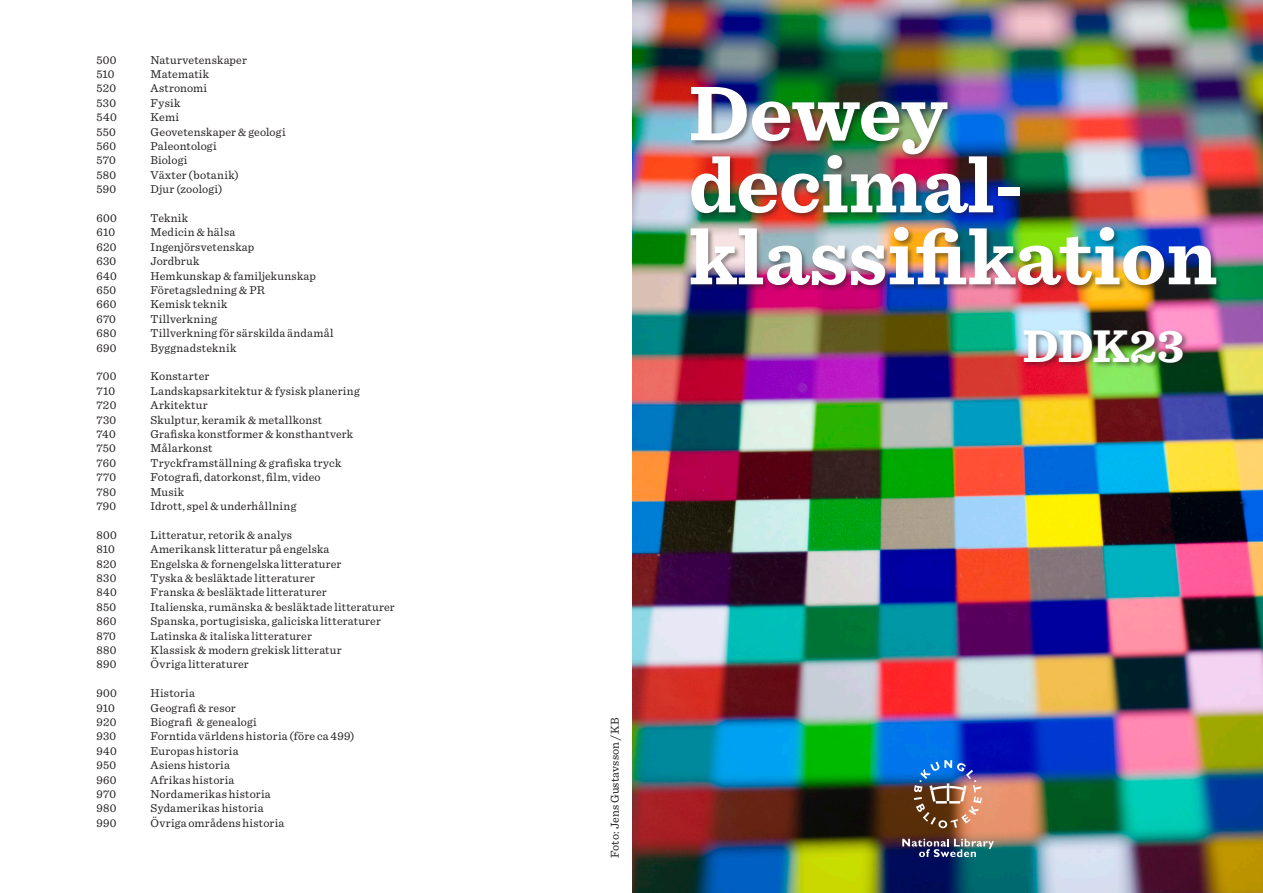
<style>
.page{position:relative;width:1263px;height:893px;background:#fff}
.page>*{position:absolute;margin:0;border:0;box-sizing:border-box;transform-origin:0 0}
.t1{font:700 81px/72px "Sentinel";color:#fff}
.mellanrubbar{font:700 48px "Sentinel";letter-spacing:-.01em;color:#fff}
.bröd{font:12px "Sentinel";letter-spacing:.02em;color:#231f20}
</style>
<div class="page">
<img style="left:632px;top:0;width:631px;height:893px">
<div style="left:689px;top:86px;width:535px;height:207px;background:#231f20;opacity:.5"></div>
<img style="left:902px;top:839px;width:92px;height:18px">
<img style="left:914px;top:760px;width:68px;height:68px">
<div style="left:1023px;top:328px;width:167px;height:41px;background:#231f20;opacity:.5"></div>
<p class="bröd" style="left:97px;top:51px;width:22px">500</p>
<p class="bröd" style="left:151px;top:51px;width:98px">Naturvetenskaper</p>
<p class="bröd" style="left:97px;top:65px;width:20px">510</p>
<p class="bröd" style="left:151px;top:65px;width:60px">Matematik</p>
<p class="bröd" style="left:97px;top:79px;width:21px">520</p>
<p class="bröd" style="left:151px;top:79px;width:58px">Astronomi</p>
<p class="bröd" style="left:97px;top:94px;width:21px">530</p>
<p class="bröd" style="left:151px;top:94px;width:31px">Fysik</p>
<p class="bröd" style="left:97px;top:108px;width:22px">540</p>
<p class="bröd" style="left:151px;top:108px;width:30px">Kemi</p>
<p class="bröd" style="left:97px;top:123px;width:21px">550</p>
<p class="bröd" style="left:151px;top:123px;width:137px">Geovetenskaper &amp; geologi</p>
<p class="bröd" style="left:97px;top:137px;width:21px">560</p>
<p class="bröd" style="left:151px;top:137px;width:68px">Paleontologi</p>
<p class="bröd" style="left:97px;top:151px;width:21px">570</p>
<p class="bröd" style="left:151px;top:151px;width:38px">Biologi</p>
<p class="bröd" style="left:97px;top:166px;width:21px">580</p>
<p class="bröd" style="left:151px;top:166px;width:90px">Växter (botanik)</p>
<p class="bröd" style="left:97px;top:180px;width:21px">590</p>
<p class="bröd" style="left:151px;top:180px;width:73px">Djur (zoologi)</p>
<p class="bröd" style="left:97px;top:209px;width:22px">600</p>
<p class="bröd" style="left:151px;top:209px;width:39px">Teknik</p>
<p class="bröd" style="left:97px;top:223px;width:20px">610</p>
<p class="bröd" style="left:151px;top:223px;width:86px">Medicin &amp; hälsa</p>
<p class="bröd" style="left:97px;top:238px;width:21px">620</p>
<p class="bröd" style="left:151px;top:238px;width:105px">Ingenjörsvetenskap</p>
<p class="bröd" style="left:97px;top:252px;width:21px">630</p>
<p class="bröd" style="left:151px;top:252px;width:50px">Jordbruk</p>
<p class="bröd" style="left:97px;top:267px;width:22px">640</p>
<p class="bröd" style="left:151px;top:267px;width:167px">Hemkunskap &amp; familjekunskap</p>
<p class="bröd" style="left:97px;top:281px;width:21px">650</p>
<p class="bröd" style="left:151px;top:281px;width:116px">Företagsledning &amp; PR</p>
<p class="bröd" style="left:97px;top:295px;width:21px">660</p>
<p class="bröd" style="left:151px;top:295px;width:78px">Kemisk teknik</p>
<p class="bröd" style="left:97px;top:310px;width:21px">670</p>
<p class="bröd" style="left:151px;top:310px;width:68px">Tillverkning</p>
<p class="bröd" style="left:97px;top:324px;width:21px">680</p>
<p class="bröd" style="left:151px;top:324px;width:185px">Tillverkning för särskilda ändamål</p>
<p class="bröd" style="left:97px;top:339px;width:22px">690</p>
<p class="bröd" style="left:151px;top:339px;width:87px">Byggnadsteknik</p>
<p class="bröd" style="left:97px;top:367px;width:21px">700</p>
<p class="bröd" style="left:151px;top:367px;width:60px">Konstarter</p>
<p class="bröd" style="left:97px;top:382px;width:20px">710</p>
<p class="bröd" style="left:151px;top:382px;width:211px">Landskapsarkitektur &amp; fysisk planering</p>
<p class="bröd" style="left:97px;top:396px;width:21px">720</p>
<p class="bröd" style="left:151px;top:396px;width:59px">Arkitektur</p>
<p class="bröd" style="left:97px;top:411px;width:21px">730</p>
<p class="bröd" style="left:151px;top:411px;width:173px">Skulptur, keramik &amp; metallkonst</p>
<p class="bröd" style="left:97px;top:425px;width:21px">740</p>
<p class="bröd" style="left:151px;top:425px;width:204px">Grafiska konstformer &amp; konsthantverk</p>
<p class="bröd" style="left:97px;top:439px;width:21px">750</p>
<p class="bröd" style="left:151px;top:439px;width:63px">Målarkonst</p>
<p class="bröd" style="left:97px;top:454px;width:21px">760</p>
<p class="bröd" style="left:151px;top:454px;width:192px">Tryckframställning &amp; grafiska tryck</p>
<p class="bröd" style="left:97px;top:468px;width:21px">770</p>
<p class="bröd" style="left:151px;top:468px;width:172px">Fotografi, datorkonst, film, video</p>
<p class="bröd" style="left:97px;top:483px;width:21px">780</p>
<p class="bröd" style="left:151px;top:483px;width:35px">Musik</p>
<p class="bröd" style="left:97px;top:497px;width:21px">790</p>
<p class="bröd" style="left:151px;top:497px;width:147px">Idrott, spel &amp; underhållning</p>
<p class="bröd" style="left:97px;top:526px;width:22px">800</p>
<p class="bröd" style="left:151px;top:526px;width:143px">Litteratur, retorik &amp; analys</p>
<p class="bröd" style="left:97px;top:540px;width:20px">810</p>
<p class="bröd" style="left:151px;top:540px;width:180px">Amerikansk litteratur på engelska</p>
<p class="bröd" style="left:97px;top:555px;width:21px">820</p>
<p class="bröd" style="left:151px;top:555px;width:192px">Engelska &amp; fornengelska litteraturer</p>
<p class="bröd" style="left:97px;top:569px;width:21px">830</p>
<p class="bröd" style="left:151px;top:569px;width:166px">Tyska &amp; besläktade litteraturer</p>
<p class="bröd" style="left:97px;top:583px;width:22px">840</p>
<p class="bröd" style="left:151px;top:583px;width:178px">Franska &amp; besläktade litteraturer</p>
<p class="bröd" style="left:97px;top:598px;width:21px">850</p>
<p class="bröd" style="left:151px;top:598px;width:246px">Italienska, rumänska &amp; besläktade litteraturer</p>
<p class="bröd" style="left:97px;top:612px;width:21px">860</p>
<p class="bröd" style="left:151px;top:612px;width:232px">Spanska, portugisiska, galiciska litteraturer</p>
<p class="bröd" style="left:97px;top:627px;width:21px">870</p>
<p class="bröd" style="left:151px;top:627px;width:163px">Latinska &amp; italiska litteraturer</p>
<p class="bröd" style="left:97px;top:641px;width:21px">880</p>
<p class="bröd" style="left:151px;top:641px;width:193px">Klassisk &amp; modern grekisk litteratur</p>
<p class="bröd" style="left:97px;top:655px;width:21px">890</p>
<p class="bröd" style="left:151px;top:655px;width:100px">Övriga litteraturer</p>
<p class="bröd" style="left:97px;top:684px;width:22px">900</p>
<p class="bröd" style="left:151px;top:684px;width:46px">Historia</p>
<p class="bröd" style="left:97px;top:699px;width:20px">910</p>
<p class="bröd" style="left:151px;top:699px;width:87px">Geografi &amp; resor</p>
<p class="bröd" style="left:97px;top:713px;width:21px">920</p>
<p class="bröd" style="left:151px;top:713px;width:108px">Biografi &amp; genealogi</p>
<p class="bröd" style="left:97px;top:727px;width:21px">930</p>
<p class="bröd" style="left:151px;top:727px;width:205px">Forntida världens historia (före ca 499)</p>
<p class="bröd" style="left:97px;top:742px;width:22px">940</p>
<p class="bröd" style="left:151px;top:742px;width:89px">Europas historia</p>
<p class="bröd" style="left:97px;top:756px;width:21px">950</p>
<p class="bröd" style="left:151px;top:756px;width:81px">Asiens historia</p>
<p class="bröd" style="left:97px;top:771px;width:21px">960</p>
<p class="bröd" style="left:151px;top:771px;width:85px">Afrikas historia</p>
<p class="bröd" style="left:97px;top:785px;width:21px">970</p>
<p class="bröd" style="left:151px;top:785px;width:122px">Nordamerikas historia</p>
<p class="bröd" style="left:97px;top:799px;width:21px">980</p>
<p class="bröd" style="left:151px;top:799px;width:114px">Sydamerikas historia</p>
<p class="bröd" style="left:97px;top:814px;width:22px">990</p>
<p class="bröd" style="left:151px;top:814px;width:135px">Övriga områdens historia</p>
<p class="t1" style="left:689px;top:74px;width:530px">Dewey decimal&shy;klassifikation</p>
<p class="mellanrubbar" style="left:1023px;top:308px;width:163px">DDK23</p>
<p class="bröd" style="left:606px;top:858px;width:142px;rotate:-90deg">Foto: Jens Gustavsson /KB</p>
</div>
